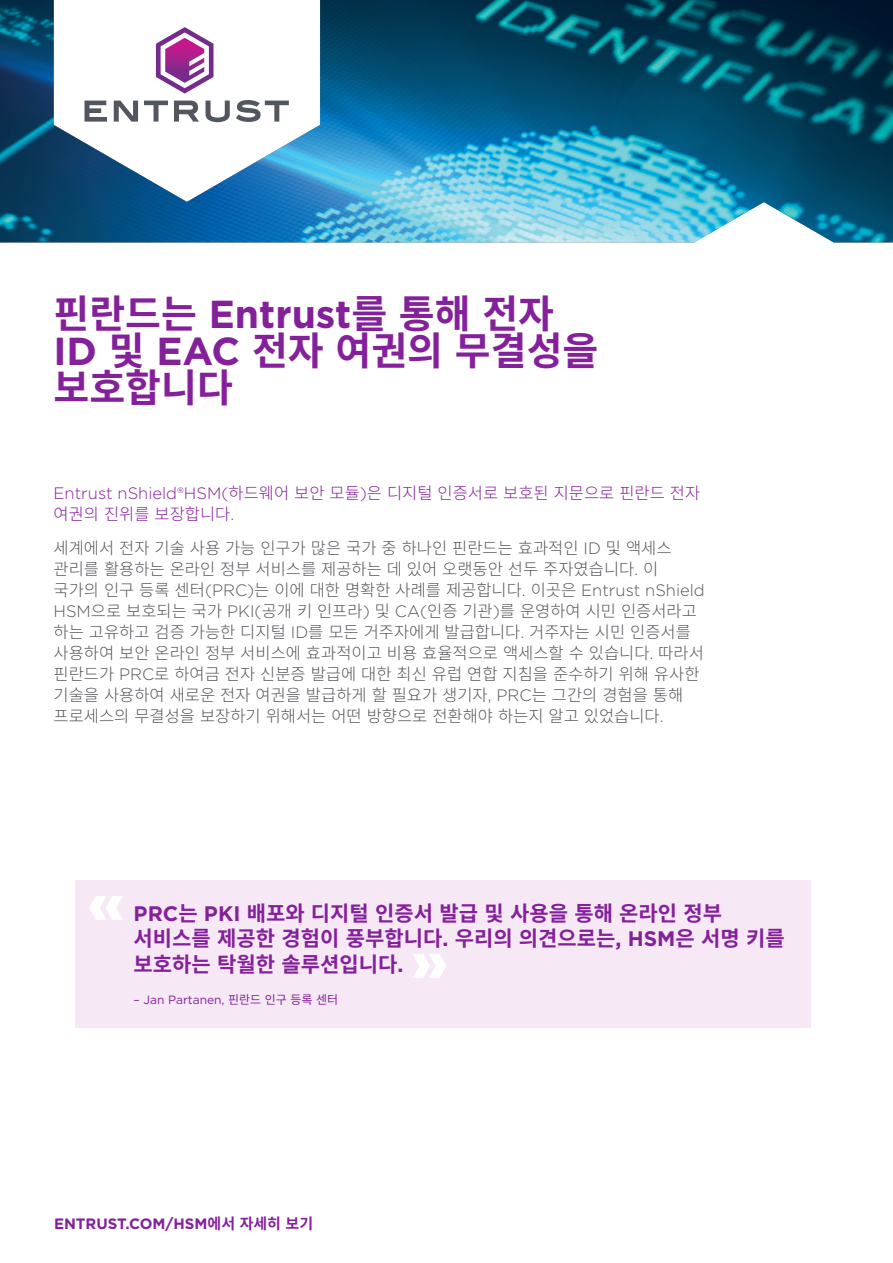
<style>
.page{position:relative;width:893px;height:1263px;background:#fff}
.page>*{position:absolute;margin:0;border:0;box-sizing:border-box;transform-origin:0 0}
.t1{font:700 39px/37.2px "Noto Sans CJ Kkr";color:#85209b}
.t2{font:700 21px/25.5px "Noto Sans CJ Kkr";color:#85209b}
.t3{font:300 16.5px/21px "Noto Sans CJ Kkr";color:#54555a}
.t4{font:300 16.5px/21px "Noto Sans CJ Kkr";color:#85209b}
.t5{font:700 15px "Gotham";color:#85209b}
.t6{font:12px "Gotham";color:#85209b}
.s1{font-family:"Gotham"}
.s2{font-family:"Noto Sans CJ Kkr"}
</style>
<div class="page">
<div style="left:76px;top:880px;width:735px;height:148px;background:#f6e9f5"></div>
<svg style="left:413px;top:954px;width:33px;height:24px"></svg>
<svg style="left:89px;top:896px;width:34px;height:24px"></svg>
<img style="left:0;top:0;width:893px;height:242px">
<h1 class="t1" style="left:54px;top:296px;width:546px">핀란드는 <span class="s1">Entrust</span>를 통해 전자<br><span class="s1">ID</span> 및 <span class="s1">EAC</span> 전자 여권의 무결성을 보호합니다</h1>
<p class="t4" style="left:54px;top:482px;width:648px"><span class="s1">Entrust nShield®HSM(</span>하드웨어 보안 모듈<span class="s1">)</span>은 디지털 인증서로 보호된 지문으로 핀란드 전자 여권의 진위를 보장합니다<span class="s1">.</span></p>
<p class="t3" style="left:54px;top:538px;width:653px">세계에서 전자 기술 사용 가능 인구가 많은 국가 중 하나인 핀란드는 효과적인 <span class="s1">ID</span> 및 액세스 관리를 활용하는 온라인 정부 서비스를 제공하는 데 있어 오랫동안 선두 주자였습니다<span class="s1">.</span> 이 국가의 인구 등록 센터<span class="s1">(PRC)</span>는 이에 대한 명확한 사례를 제공합니다<span class="s1">.</span> 이곳은 <span class="s1">Entrust nShield HSM</span>으로 보호되는 국가 <span class="s1">PKI(</span>공개 키 인프라<span class="s1">)</span> 및 <span class="s1">CA(</span>인증 기관<span class="s1">)</span>를 운영하여 시민 인증서라고 하는 고유하고 검증 가능한 디지털 <span class="s1">ID</span>를 모든 거주자에게 발급합니다<span class="s1">.</span> 거주자는 시민 인증서를 사용하여 보안 온라인 정부 서비스에 효과적이고 비용 효율적으로 액세스할 수 있습니다<span class="s1">.</span> 따라서 핀란드가 <span class="s1">PRC</span>로 하여금 전자 신분증 발급에 대한 최신 유럽 연합 지침을 준수하기 위해 유사한 기술을 사용하여 새로운 전자 여권을 발급하게 할 필요가 생기자<span class="s1">, PRC</span>는 그간의 경험을 통해 프로세스의 무결성을 보장하기 위해서는 어떤 방향으로 전환해야 하는지 알고 있었습니다<span class="s1">.</span></p>
<p class="t2" style="left:134px;top:901px;width:652px"><span class="s1">PRC</span>는 <span class="s1">PKI</span> 배포와 디지털 인증서 발급 및 사용을 통해 온라인 정부 서비스를 제공한 경험이 풍부합니다<span class="s1">.</span> 우리의 의견으로는<span class="s1">, HSM</span>은 서명 키를 보호하는 탁월한 솔루션입니다<span class="s1">.</span></p>
<p class="t6" style="left:134px;top:992px;width:206px">– Jan Partanen, <span class="s2">핀란드 인구 등록 센터</span></p>
<p class="t5" style="left:54px;top:1214px;width:261px">ENTRUST.COM/HSM<span class="s2">에서 자세히 보기</span></p>
</div>
